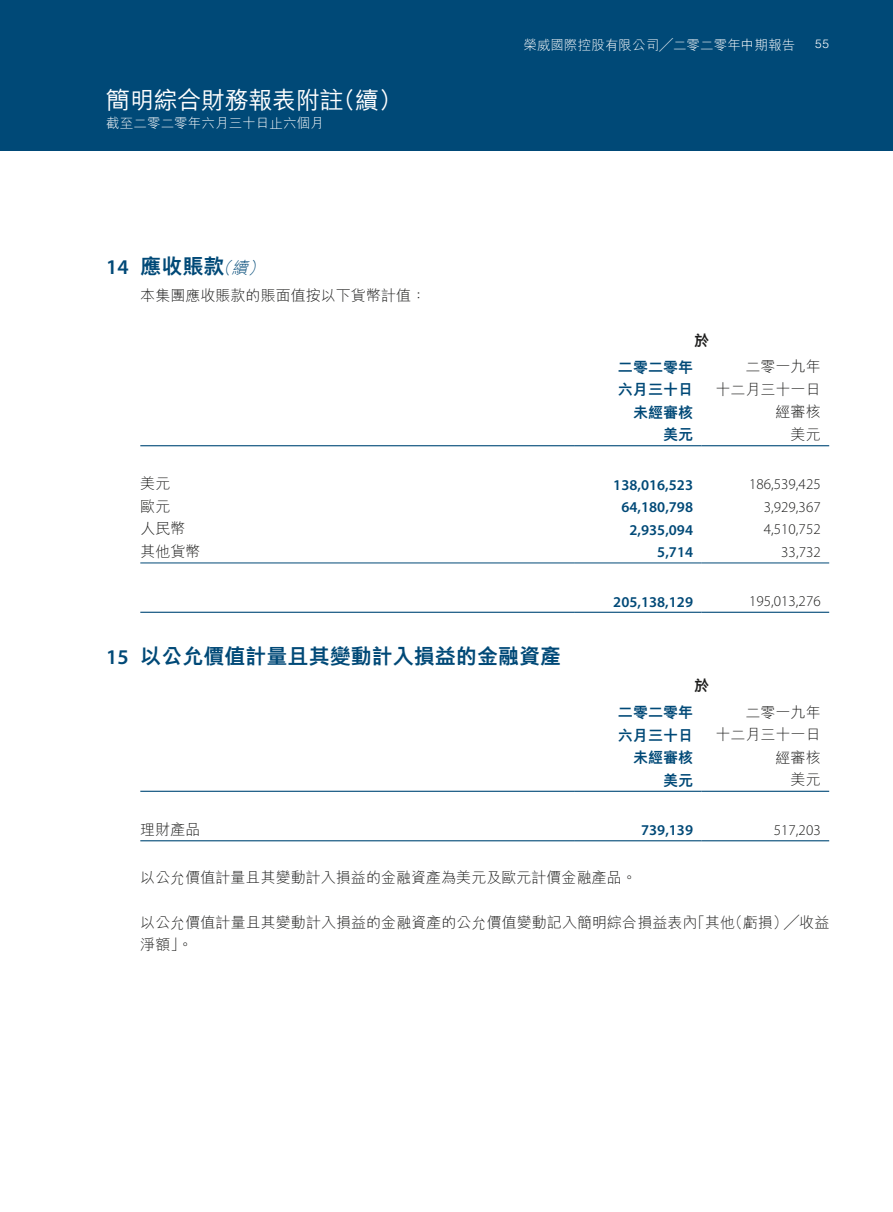
<style>
.page{position:relative;width:893px;height:1212px;background:#fff}
.page>*{position:absolute;margin:0;border:0;box-sizing:border-box;transform-origin:0 0}
.t1{font:500 24px "M Hei HK";letter-spacing:-.01em;color:#fff}
.t2{font:800 21px "M Hei HK";color:#004977}
.t3{font:300 15px/22.5px "M Hei HK";letter-spacing:.005em;color:#1c1c1b;text-align:right}
.t4{font:600 15px "Myriad Pro";color:#004977}
.t5{font:300 15px "Myriad Pro";letter-spacing:.005em;color:#1c1c1b}
.t6{font:800 15px/22.5px "M Hei HK";color:#004977}
.t7{font:800 15px "M Hei HK";color:#1c1c1b}
.t8{font:300 13.5px "M Hei HK";letter-spacing:.005em;color:#fff}
.t9{font:300 12px "Helvetica LT Std";color:#fff}
.s1{font-family:"Myriad Pro";font-weight:600}
.s2{font-weight:300;font-style:italic;font-size:16.5px}
</style>
<div class="page">
<div style="left:0;top:0;width:893px;height:151px;background:#004977"></div>
<svg style="left:574px;top:446px;width:128px;height:166px"></svg>
<hr style="left:140px;top:445px;width:434px;height:1px;background:#004977">
<hr style="left:574px;top:445px;width:128px;height:1px;background:#004977">
<hr style="left:702px;top:445px;width:127px;height:1px;background:#004977">
<hr style="left:140px;top:562px;width:434px;height:1px;background:#004977">
<hr style="left:574px;top:562px;width:128px;height:1px;background:#004977">
<hr style="left:702px;top:562px;width:127px;height:1px;background:#004977">
<hr style="left:140px;top:612px;width:434px;height:1px;background:#004977">
<hr style="left:574px;top:612px;width:128px;height:1px;background:#004977">
<hr style="left:702px;top:612px;width:127px;height:1px;background:#004977">
<svg style="left:574px;top:790px;width:128px;height:1px"></svg>
<hr style="left:140px;top:791px;width:434px;height:1px;background:#004977">
<hr style="left:574px;top:791px;width:128px;height:1px;background:#004977">
<hr style="left:702px;top:791px;width:127px;height:1px;background:#004977">
<hr style="left:140px;top:840px;width:434px;height:1px;background:#004977">
<hr style="left:574px;top:840px;width:128px;height:1px;background:#004977">
<hr style="left:702px;top:840px;width:127px;height:1px;background:#004977">
<h1 class="t1" style="left:106px;top:83px;width:298px">簡明綜合財務報表附註（續）</h1>
<p class="t8" style="left:106px;top:113px;width:219px">截至二零二零年六月三十日止六個月</p>
<h2 class="t2" style="left:106px;top:251px;width:165px"><span class="s1">14</span> 應收賬款<span class="s2">（續）</span></h2>
<p class="t3" style="left:140px;top:283px;width:287px">本集團應收賬款的賬面值按以下貨幣計值：</p>
<p class="t8" style="left:523px;top:36px;width:273px">榮威國際控股有限公司╱二零二零年中期報告</p>
<p class="t9" style="left:815px;top:36px;width:15px">55</p>
<p class="t7" style="left:694px;top:330px;width:16px">於</p>
<p class="t6" style="left:618px;top:355px;width:77px">二零二零年六月三十日</p>
<p class="t3" style="left:715px;top:355px;width:107px">二零一九年<br>十二月三十一日</p>
<p class="t6" style="left:633px;top:400px;width:62px">未經審核</p>
<p class="t3" style="left:776px;top:400px;width:47px">經審核</p>
<p class="t6" style="left:663px;top:422px;width:32px">美元</p>
<p class="t3" style="left:791px;top:423px;width:32px">美元</p>
<p class="t3" style="left:140px;top:472px;width:32px">美元</p>
<p class="t4" style="left:613px;top:475px;width:81px">138,016,523</p>
<p class="t5" style="left:749px;top:475px;width:73px">186,539,425</p>
<p class="t3" style="left:140px;top:495px;width:32px">歐元</p>
<p class="t4" style="left:621px;top:498px;width:73px">64,180,798</p>
<p class="t5" style="left:764px;top:498px;width:58px">3,929,367</p>
<p class="t3" style="left:140px;top:517px;width:47px">人民幣</p>
<p class="t4" style="left:629px;top:520px;width:65px">2,935,094</p>
<p class="t5" style="left:764px;top:520px;width:58px">4,510,752</p>
<p class="t3" style="left:140px;top:540px;width:62px">其他貨幣</p>
<p class="t4" style="left:657px;top:543px;width:37px">5,714</p>
<p class="t5" style="left:781px;top:543px;width:41px">33,732</p>
<p class="t4" style="left:613px;top:592px;width:81px">205,138,129</p>
<p class="t5" style="left:749px;top:592px;width:73px">195,013,276</p>
<h2 class="t2" style="left:106px;top:641px;width:456px"><span class="s1">15</span> 以公允價值計量且其變動計入損益的金融資產</h2>
<p class="t7" style="left:694px;top:675px;width:16px">於</p>
<p class="t6" style="left:618px;top:700px;width:77px">二零二零年六月三十日</p>
<p class="t3" style="left:715px;top:700px;width:107px">二零一九年<br>十二月三十一日</p>
<p class="t6" style="left:633px;top:745px;width:62px">未經審核</p>
<p class="t3" style="left:776px;top:745px;width:47px">經審核</p>
<p class="t6" style="left:663px;top:768px;width:32px">美元</p>
<p class="t3" style="left:791px;top:768px;width:32px">美元</p>
<p class="t3" style="left:140px;top:817px;width:62px">理財產品</p>
<p class="t4" style="left:641px;top:821px;width:53px">739,139</p>
<p class="t5" style="left:774px;top:821px;width:48px">517,203</p>
<p class="t3" style="left:140px;top:865px;width:498px">以公允價值計量且其變動計入損益的金融資產為美元及歐元計價金融產品。</p>
<p class="t3" style="left:140px;top:910px;width:690px;text-align:left">以公允價值計量且其變動計入損益的金融資產的公允價值變動記入簡明綜合損益表內「其他（虧損）╱收益淨額」。</p>
</div>
